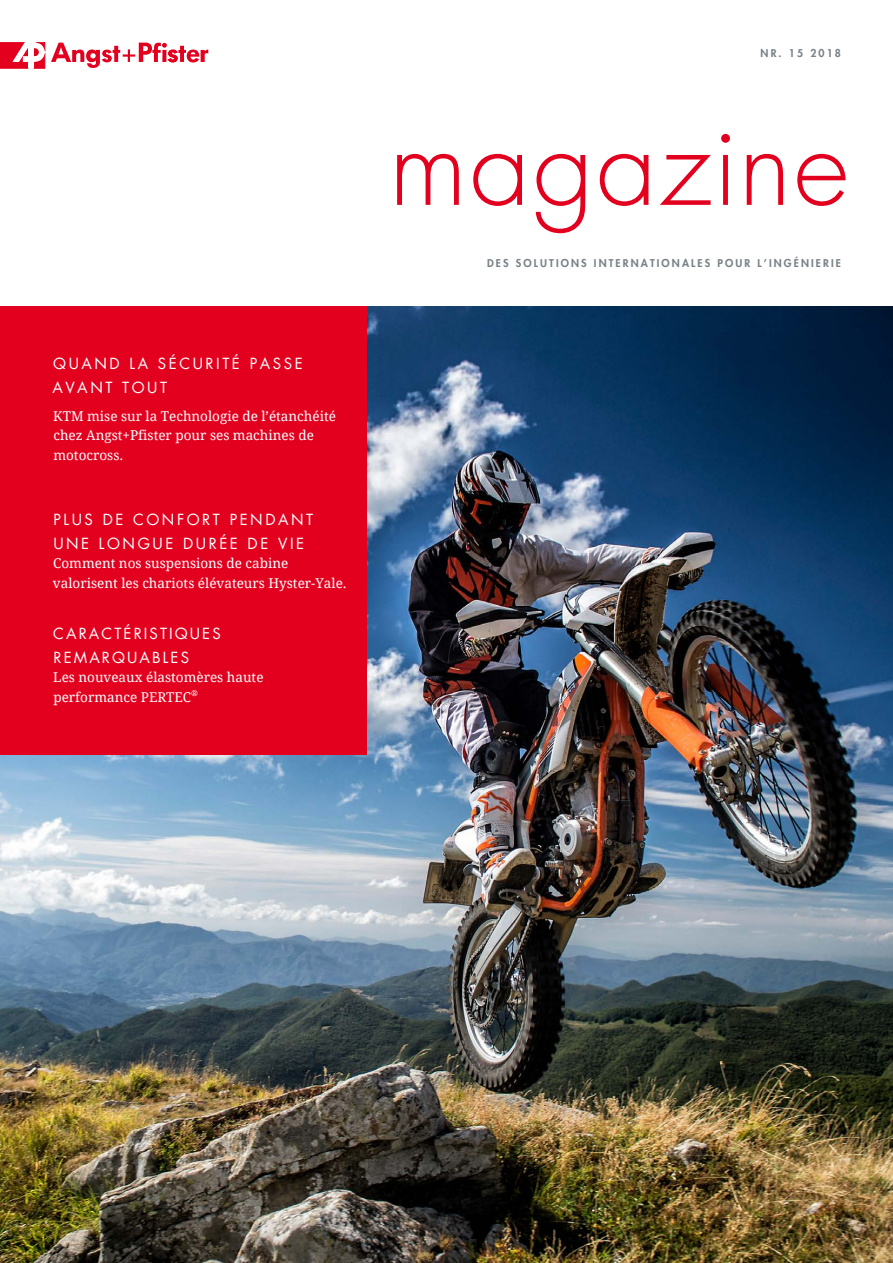
<style>
.page{position:relative;width:893px;height:1263px;background:#fff}
.page>*{position:absolute;margin:0;border:0;box-sizing:border-box;transform-origin:0 0}
.t1{font:300 108px "Futura";letter-spacing:.025em;color:#e3001f}
.t2{font:15px/24px "Futura Com";letter-spacing:.17em;color:#fff}
.t3{font:15px/24px "Futura Com";letter-spacing:.14em;color:#fff}
.t4{font:13.5px/19.5px "Droid Serif";color:#fff}
.t5{font:800 10.5px "Futura Com";letter-spacing:.2em;color:#778186}
</style>
<div class="page">
<img style="left:0;top:307px;width:893px;height:956px">
<svg style="left:51px;top:43px;width:157px;height:25px"></svg>
<svg style="left:0;top:43px;width:45px;height:25px"></svg>
<div style="left:0;top:307px;width:367px;height:448px;background:#e3001f"></div>
<p class="t2" style="left:52px;top:351px;width:252px">QUAND LA SÉCURITÉ PASSE<br>AVANT TOUT</p>
<p class="t4" style="left:53px;top:406px;width:284px">KTM mise sur la Technologie de l’étanchéité chez Angst+Pfister pour ses machines de motocross.</p>
<p class="t2" style="left:53px;top:507px;width:261px">PLUS DE CONFORT PENDANT<br>UNE LONGUE DURÉE DE VIE</p>
<p class="t4" style="left:53px;top:554px;width:295px">Comment nos suspensions de cabine valorisent les chariots élévateurs Hyster-Yale.</p>
<p class="t3" style="left:53px;top:621px;width:169px">CARACTÉRISTIQUES<br>REMARQUABLES</p>
<p class="t4" style="left:53px;top:668px;width:212px">Les nouveaux élastomères haute performance PERTEC<sup>®</sup></p>
<p class="t5" style="left:761px;top:45px;width:82px">NR. 15 2018</p>
<h1 class="t1" style="left:389px;top:100px;width:462px">magazine</h1>
<p class="t5" style="left:487px;top:255px;width:355px">DES SOLUTIONS INTERNATIONALES POUR L’INGÉNIERIE</p>
</div>
